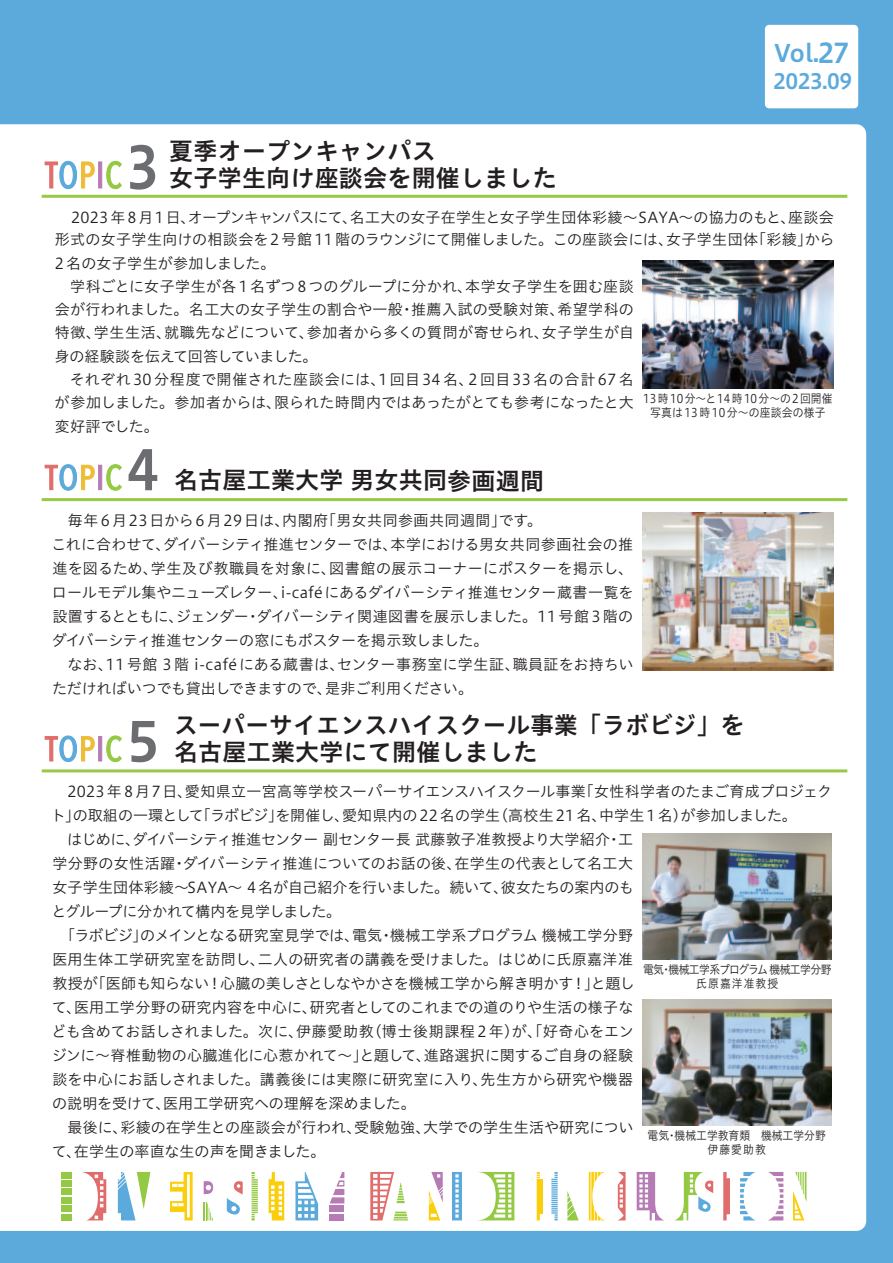
<style>
.page{position:relative;width:893px;height:1263px;background:#5caadc}
.page>*{position:absolute;margin:0;border:0;box-sizing:border-box;transform-origin:0 0}
.t1{font:57.45px "Hiragino UD Sans Std N W6";color:#6c6d70;scale:.94 1}
.t2{font:54px "Hiragino UD Sans Std N W6";color:#6c6d70}
.t3{font:24px/27px "Hiragino UD Sans Std W6";letter-spacing:.01em;color:#231f20}
.t4{font:24px "Hiragino UD Sans Std N W6";color:#5caadc}
.t5{font:21px "Hiragino UD Sans Std N W6";letter-spacing:-.025em;color:#5caadc}
.t6{font:15px/24px "Hiragino UD Sans Std N W3";letter-spacing:.01em;color:#231f20}
.t7{font:12px/13.5px "Hiragino UD Sans Std N W3";letter-spacing:.025em;color:#231f20;text-align:center;scale:.9 1}
.t8{font:12px/13.5px "Hiragino UD Sans Std N W3";letter-spacing:-.05em;color:#231f20;text-align:center;scale:.9 1}
.t9{font:12px/13.5px "Hiragino UD Sans Std N W3";letter-spacing:.005em;color:#231f20;text-align:center;scale:.9 1}
.s1{font-size:27px}
</style>
<div class="page">
<div style="left:0;top:124px;width:866px;height:1107px;background:#fff"></div>
<svg style="left:429px;top:1172px;width:14px;height:48px"></svg>
<svg style="left:370px;top:1172px;width:38px;height:48px;background:#edd0c5"></svg>
<svg style="left:452px;top:1172px;width:10px;height:48px"></svg>
<svg style="left:476px;top:1172px;width:38px;height:48px;background:#d5eab6"></svg>
<hr style="left:540px;top:1179px;width:3px;height:35px;background:#face0b">
<hr style="left:537px;top:1179px;width:3px;height:41px;background:#face0b">
<svg style="left:537px;top:1172px;width:3px;height:6px"></svg>
<svg style="left:723px;top:1172px;width:7px;height:48px"></svg>
<svg style="left:768px;top:1172px;width:15px;height:48px"></svg>
<svg style="left:674px;top:1172px;width:39px;height:48px;background:#dee9d2"></svg>
<svg style="left:617px;top:1172px;width:9px;height:48px"></svg>
<svg style="left:637px;top:1172px;width:27px;height:48px"></svg>
<svg style="left:567px;top:1191px;width:12px;height:29px"></svg>
<svg style="left:793px;top:1172px;width:13px;height:48px"></svg>
<svg style="left:589px;top:1172px;width:16px;height:48px"></svg>
<svg style="left:551px;top:1172px;width:7px;height:48px"></svg>
<svg style="left:740px;top:1172px;width:16px;height:48px"></svg>
<svg style="left:204px;top:1202px;width:9px;height:18px"></svg>
<div style="left:61px;top:1172px;width:11px;height:6px;background:#94c944"></div>
<div style="left:61px;top:1180px;width:11px;height:6px;background:#94c944"></div>
<div style="left:61px;top:1189px;width:11px;height:6px;background:#94c944"></div>
<div style="left:61px;top:1197px;width:11px;height:6px;background:#94c944"></div>
<div style="left:61px;top:1206px;width:11px;height:6px;background:#94c944"></div>
<div style="left:61px;top:1214px;width:11px;height:6px;background:#94c944"></div>
<div style="left:329px;top:1214px;width:15px;height:6px;background:#b67bb4"></div>
<div style="left:329px;top:1206px;width:15px;height:6px;background:#b67bb4"></div>
<svg style="left:330px;top:1172px;width:14px;height:31px"></svg>
<svg style="left:295px;top:1172px;width:23px;height:48px"></svg>
<svg style="left:204px;top:1181px;width:9px;height:13px"></svg>
<svg style="left:227px;top:1181px;width:16px;height:33px"></svg>
<svg style="left:170px;top:1172px;width:23px;height:48px"></svg>
<svg style="left:269px;top:1172px;width:15px;height:48px"></svg>
<svg style="left:252px;top:1172px;width:6px;height:48px"></svg>
<svg style="left:118px;top:1172px;width:32px;height:48px"></svg>
<svg style="left:82px;top:1172px;width:24px;height:48px"></svg>
<div style="left:765px;top:25px;width:93px;height:83px;background:#fff;border-radius:4px"></div>
<svg style="left:44px;top:161px;width:51px;height:28px"></svg>
<hr style="left:98px;top:162px;width:4px;height:26px;background:#b67bb4">
<svg style="left:106px;top:161px;width:16px;height:28px"></svg>
<hr style="left:42px;top:195px;width:805px;height:3px;background:#96c945">
<div style="left:642px;top:260px;width:193px;height:158px;border:1px solid #fff"></div>
<img style="left:642px;top:261px;width:192px;height:127px">
<svg style="left:44px;top:464px;width:51px;height:27px"></svg>
<hr style="left:98px;top:465px;width:4px;height:25px;background:#b67bb4">
<svg style="left:106px;top:464px;width:16px;height:27px"></svg>
<hr style="left:42px;top:498px;width:805px;height:3px;background:#96c945">
<img style="left:642px;top:512px;width:192px;height:159px">
<svg style="left:44px;top:735px;width:51px;height:27px"></svg>
<hr style="left:98px;top:736px;width:4px;height:25px;background:#b67bb4">
<svg style="left:106px;top:735px;width:16px;height:27px"></svg>
<hr style="left:42px;top:769px;width:805px;height:3px;background:#96c945">
<img style="left:642px;top:999px;width:189px;height:126px">
<img style="left:643px;top:834px;width:188px;height:125px">
<h3 class="t4" style="left:774px;top:34px;width:77px">Vol.<span class="s1">27</span></h3>
<h3 class="t5" style="left:773px;top:65px;width:81px">2023.09</h3>
<h1 class="t1" style="left:126px;top:123px;width:36px">3</h1>
<h3 class="t3" style="left:169px;top:136px;width:389px">夏季オープンキャンパス<br>女子学生向け座談会を開催しました</h3>
<p class="t6" style="left:54px;top:205px;width:781px;line-height:23.2px;text-indent:17px">2023 年 8月1日、オープンキャンパスにて、名工大の女子在学生と女子学生団体彩綾～SAYA～の協力のもと、座談会形式の女子学生向けの相談会を2 号館 11 階のラウンジにて開催しました。この座談会には、女子学生団体「彩綾」から2 名の女子学生が参加しました。<br>　学科ごとに女子学生が各 1 名ずつ8つのグループに分かれ、本学女子学生を囲む座談<br>会が行われました。名工大の女子学生の割合や一般・推薦入試の受験対策、希望学科の<br>特徴、学生生活、就職先などについて、参加者から多くの質問が寄せられ、女子学生が自<br>身の経験談を伝えて回答していました。<br>　それぞれ 30 分程度で開催された座談会には、1 回目34 名、２回目33 名の合計 67 名<br>が参加しました。参加者からは、限られた時間内ではあったがとても参考になったと大<br>変好評でした。</p>
<p class="t7" style="left:643px;top:391px;width:212px">13時10分～と14時10分～の2回開催写真は13 時 10 分～の座談会の様子</p>
<h2 class="t2" style="left:126px;top:429px;width:34px">4</h2>
<h3 class="t3" style="left:174px;top:466px;width:371px">名古屋工業大学 男女共同参画週間</h3>
<p class="t6" style="left:52px;top:507px;width:584px">　毎年 6月23日から6月29日は、内閣府「男女共同参画共同週間」です。<br>これに合わせて、ダイバーシティ推進センターでは、本学における男女共同参画社会の推進を図るため、学生及び教職員を対象に、図書館の展示コーナーにポスターを掲示し、ロールモデル集やニューズレター、i-café にあるダイバーシティ推進センター蔵書一覧を設置するとともに、ジェンダー・ダイバーシティ関連図書を展示しました。11 号館 3 階のダイバーシティ推進センターの窓にもポスターを掲示致しました。<br>　なお、11 号館 3 階 i-café にある蔵書は、センター事務室に学生証、職員証をお持ちいただければいつでも貸出しできますので、是非ご利用ください。</p>
<h2 class="t2" style="left:126px;top:700px;width:34px">5</h2>
<h3 class="t3" style="left:174px;top:710px;width:572px">スーパーサイエンスハイスクール事業「ラボビジ」を名古屋工業大学にて開催しました</h3>
<p class="t6" style="left:51px;top:778px;width:783px">　2023 年 8月7日、愛知県立一宮高等学校スーパーサイエンスハイスクール事業「女性科学者のたまご育成プロジェクト」の取組の一環として「ラボビジ」を開催し、愛知県内の22 名の学生（高校生 21 名、中学生 1 名）が参加しました。<br>　はじめに、ダイバーシティ推進センター 副センター長 武藤敦子准教授より大学紹介・工<br>学分野の女性活躍・ダイバーシティ推進についてのお話の後、在学生の代表として名工大<br>女子学生団体彩綾～SAYA～ 4 名が自己紹介を行いました。続いて、彼女たちの案内のも<br>とグループに分かれて構内を見学しました。<br>　「ラボビジ」のメインとなる研究室見学では、電気・機械工学系プログラム 機械工学分野<br>医用生体工学研究室を訪問し、二人の研究者の講義を受けました。はじめに氏原嘉洋准<br>教授が「医師も知らない！心臓の美しさとしなやかさを機械工学から解き明かす！」と題し<br>て、医用工学分野の研究内容を中心に、研究者としてのこれまでの道のりや生活の様子な<br>ども含めてお話しされました。次に、伊藤愛助教（博士後期課程 2 年）が、「好奇心をエン<br>ジンに～脊椎動物の心臓進化に心惹かれて～」と題して、進路選択に関するご自身の経験<br>談を中心にお話しされました。講義後には実際に研究室に入り、先生方から研究や機器<br>の説明を受けて、医用工学研究への理解を深めました。<br>　最後に、彩綾の在学生との座談会が行われ、受験勉強、大学での学生生活や研究につい<br>て、在学生の率直な生の声を聞きました。</p>
<p class="t8" style="left:643px;top:962px;width:211px">電気・機械工学系プログラム 機械工学分野氏原嘉洋准教授</p>
<p class="t9" style="left:648px;top:1128px;width:200px">電気･機械工学教育類　機械工学分野伊藤愛助教</p>
</div>
